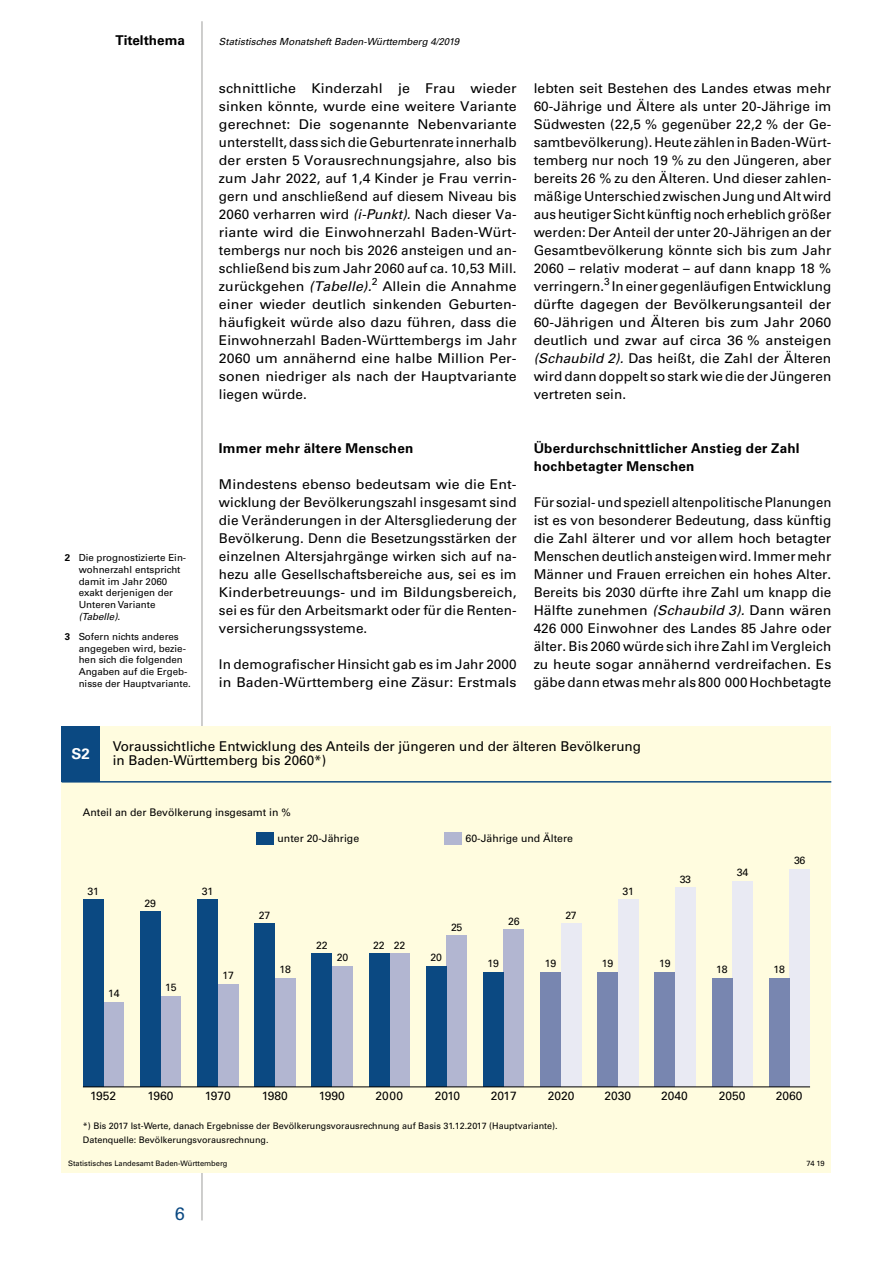
<style>
.page{position:relative;width:893px;height:1263px;background:#fff}
.page>*{position:absolute;margin:0;border:0;box-sizing:border-box;transform-origin:0 0}
.t1{font:18px "Univers";color:#0b4982}
.t2{font:700 15px "Univers";color:#fff}
.t3{font:13.5px/18px "Univers";letter-spacing:.005em;color:#000}
.t4{font:13.5px/18px "Univers";letter-spacing:.005em;color:#000;text-align:justify;scale:1.05 1}
.t5{font:700 13.5px/18px "Univers";letter-spacing:.02em;color:#000}
.t6{font:700 13.5px "Univers";color:#000}
.t7{font:12px "Univers";color:#000}
.t8{font:10.5px "Univers";color:#000}
.t9{font:9.75px/11.7px "Univers";color:#000}
.t10{font:italic 9.75px "Univers";color:#000}
.t11{font:9px/13.5px "Univers";color:#000}
.t12{font:7.5px "Univers";color:#000}
.s1{font-weight:700}
.s2{font-style:italic}
</style>
<div class="page">
<hr style="left:202px;top:21px;width:1px;height:1199px;background:#9d9d9c">
<div style="left:62px;top:726px;width:769px;height:447px;background:#fffcdf"></div>
<div style="left:62px;top:726px;width:38px;height:56px;background:#0b4982"></div>
<div style="left:444px;top:832px;width:17px;height:13px;background:#b2b6d1"></div>
<div style="left:256px;top:832px;width:17px;height:13px;background:#0b4982"></div>
<div style="left:103px;top:1002px;width:21px;height:85px;background:#b2b6d1"></div>
<div style="left:161px;top:996px;width:20px;height:91px;background:#b2b6d1"></div>
<div style="left:218px;top:984px;width:20px;height:103px;background:#b2b6d1"></div>
<div style="left:275px;top:978px;width:21px;height:109px;background:#b2b6d1"></div>
<div style="left:332px;top:966px;width:21px;height:121px;background:#b2b6d1"></div>
<div style="left:389px;top:954px;width:21px;height:133px;background:#b2b6d1"></div>
<div style="left:446px;top:936px;width:21px;height:151px;background:#b2b6d1"></div>
<div style="left:504px;top:930px;width:20px;height:157px;background:#b2b6d1"></div>
<div style="left:561px;top:923px;width:20px;height:164px;background:#e9eaf3"></div>
<div style="left:618px;top:899px;width:21px;height:188px;background:#e9eaf3"></div>
<div style="left:675px;top:887px;width:21px;height:200px;background:#e9eaf3"></div>
<div style="left:732px;top:881px;width:21px;height:206px;background:#e9eaf3"></div>
<div style="left:789px;top:869px;width:21px;height:218px;background:#e9eaf3"></div>
<div style="left:83px;top:899px;width:20px;height:188px;background:#0b4982"></div>
<div style="left:140px;top:911px;width:21px;height:176px;background:#0b4982"></div>
<div style="left:197px;top:899px;width:21px;height:188px;background:#0b4982"></div>
<div style="left:254px;top:923px;width:21px;height:164px;background:#0b4982"></div>
<div style="left:312px;top:954px;width:20px;height:133px;background:#0b4982"></div>
<div style="left:369px;top:954px;width:20px;height:133px;background:#0b4982"></div>
<div style="left:426px;top:966px;width:20px;height:121px;background:#0b4982"></div>
<div style="left:483px;top:972px;width:21px;height:115px;background:#0b4982"></div>
<div style="left:540px;top:972px;width:21px;height:115px;background:#7886b0"></div>
<div style="left:597px;top:972px;width:21px;height:115px;background:#7886b0"></div>
<div style="left:655px;top:972px;width:20px;height:115px;background:#7886b0"></div>
<div style="left:712px;top:978px;width:20px;height:109px;background:#7886b0"></div>
<div style="left:769px;top:978px;width:20px;height:109px;background:#7886b0"></div>
<hr style="left:83px;top:1086px;width:727px;height:1px;background:#000">
<hr style="left:62px;top:781px;width:769px;height:1px;background:#0b4982">
<p class="t6" style="left:115px;top:32px;width:71px">Titelthema</p>
<p class="t10" style="left:219px;top:35px;width:242px">Statistisches Monatsheft Baden-Württemberg 4/2019</p>
<p class="t9" style="left:79px;top:552px;width:109px;text-indent:-14px"><span class="s1">2</span> Die prognostizierte Ein&shy;wohnerzahl entspricht damit im Jahr 2060 exakt derjenigen der<br>Unteren Variante</p>
<p class="t9" style="left:65px;top:606px;width:116px;line-height:20.2px;text-indent:14px"><span class="s2">(Tabelle).<br></span><span class="s1">3</span> Sofern nichts anderes</p>
<p class="t9" style="left:79px;top:642px;width:114px">angegeben wird, bezie&shy;hen sich die folgenden<br>Angaben auf die Ergeb&shy;nisse der Hauptvariante.</p>
<p class="t4" style="left:219px;top:79px;width:285px">schnittliche Kinderzahl je Frau wieder sinken könnte, wurde eine weitere Variante gerechnet: Die sogenannte Nebenvariante unterstellt, dass sich die Geburtenrate innerhalb der ersten 5 Vorausrechnungsjahre, also bis zum Jahr 2022, auf 1,4 Kinder je Frau verrin&shy;gern und anschließend auf diesem Niveau bis 2060 verharren wird <span class="s2">(i-Punkt).</span> Nach dieser Va&shy;riante wird die Einwohnerzahl Baden-Würt&shy;tembergs nur noch bis 2026 ansteigen und an&shy;schließend bis zum Jahr 2060 auf ca. 10,53 Mill. zurückgehen <span class="s2">(Tabelle).</span><sup>2</sup> Allein die Annahme einer wieder deutlich sinkenden Geburten&shy;häufigkeit würde also dazu führen, dass die Einwohnerzahl Baden-Württembergs im Jahr 2060 um annähernd eine halbe Million Per&shy;sonen niedriger als nach der Hauptvariante liegen würde.</p>
<p class="t5" style="left:219px;top:439px;width:196px">Immer mehr ältere Menschen</p>
<p class="t4" style="left:219px;top:475px;width:285px">Mindestens ebenso bedeutsam wie die Ent&shy;wicklung der Bevölkerungszahl insgesamt sind die Veränderungen in der Altersgliederung der Bevölkerung. Denn die Besetzungsstärken der einzelnen Altersjahrgänge wirken sich auf na&shy;hezu alle Gesellschaftsbereiche aus, sei es im Kinderbetreuungs- und im Bildungsbereich, sei es für den Arbeitsmarkt oder für die Renten&shy;versicherungssysteme.</p>
<p class="t3" style="left:219px;top:655px;width:299px">In demografischer Hinsicht gab es im Jahr 2000 in Baden-Württemberg eine Zäsur: Erstmals</p>
<p class="t3" style="left:534px;top:79px;width:299px;text-align:justify">lebten seit Bestehen des Landes etwas mehr 60-Jährige und Ältere als unter 20-Jährige im Südwesten (22,5 % gegenüber 22,2 % der Ge&shy;samtbevölkerung). Heute zählen in Baden-Würt&shy;temberg nur noch 19 % zu den Jüngeren, aber bereits 26 % zu den Älteren. Und dieser zahlen&shy;mäßige Unterschied zwischen Jung und Alt wird aus heutiger Sicht künftig noch erheblich größer werden: Der Anteil der unter 20-Jährigen an der Gesamtbevölkerung könnte sich bis zum Jahr 2060 – relativ moderat – auf dann knapp 18 % verringern.<sup>3</sup> In einer gegenläufigen Entwicklung dürfte dagegen der Bevölkerungsanteil der 60-Jährigen und Älteren bis zum Jahr 2060 deutlich und zwar auf circa 36 % ansteigen <span class="s2">(Schaubild 2).</span> Das heißt, die Zahl der Älteren wird dann doppelt so stark wie die der Jüngeren vertreten sein.</p>
<p class="t5" style="left:534px;top:439px;width:267px">Überdurchschnittlicher Anstieg der Zahl hochbetagter Menschen</p>
<p class="t3" style="left:534px;top:493px;width:299px;text-align:justify">Für sozial- und speziell altenpolitische Planungen ist es von besonderer Bedeutung, dass künftig die Zahl älterer und vor allem hoch betagter Menschen deutlich ansteigen wird. Immer mehr Männer und Frauen erreichen ein hohes Alter.<br>Bereits bis 2030 dürfte ihre Zahl um knapp die Hälfte zunehmen <span class="s2">(Schaubild 3).</span> Dann wären 426 000 Einwohner des Landes 85 Jahre oder älter. Bis 2060 würde sich ihre Zahl im Vergleich zu heute sogar annähernd verdreifachen. Es gäbe dann etwas mehr als 800 000 Hochbetagte</p>
<p class="t2" style="left:72px;top:745px;width:20px">S2</p>
<p class="t3" style="left:113px;top:739px;width:530px;line-height:14.2px">Voraussichtliche Entwicklung des Anteils der jüngeren und der älteren Bevölkerung in Baden-Württemberg bis 2060*)</p>
<p class="t8" style="left:83px;top:806px;width:209px">Anteil an der Bevölkerung insgesamt in %</p>
<p class="t8" style="left:87px;top:885px;width:13px">31</p>
<p class="t8" style="left:145px;top:897px;width:13px">29</p>
<p class="t8" style="left:202px;top:885px;width:13px">31</p>
<p class="t8" style="left:108px;top:987px;width:13px">14</p>
<p class="t8" style="left:165px;top:981px;width:13px">15</p>
<p class="t8" style="left:222px;top:969px;width:13px">17</p>
<p class="t8" style="left:278px;top:831px;width:83px">unter 20-Jährige</p>
<p class="t8" style="left:466px;top:832px;width:109px">60-Jährige und Ältere</p>
<p class="t8" style="left:259px;top:909px;width:13px">27</p>
<p class="t8" style="left:280px;top:963px;width:13px">18</p>
<p class="t8" style="left:316px;top:939px;width:13px">22</p>
<p class="t8" style="left:337px;top:951px;width:13px">20</p>
<p class="t8" style="left:373px;top:939px;width:34px">22 22</p>
<p class="t8" style="left:430px;top:951px;width:13px">20</p>
<p class="t8" style="left:451px;top:921px;width:13px">25</p>
<p class="t8" style="left:508px;top:915px;width:13px">26</p>
<p class="t8" style="left:488px;top:957px;width:13px">19</p>
<p class="t8" style="left:565px;top:909px;width:13px">27</p>
<p class="t8" style="left:545px;top:957px;width:13px">19</p>
<p class="t8" style="left:622px;top:885px;width:13px">31</p>
<p class="t8" style="left:602px;top:957px;width:13px">19</p>
<p class="t8" style="left:680px;top:872px;width:13px">33</p>
<p class="t8" style="left:737px;top:866px;width:13px">34</p>
<p class="t8" style="left:794px;top:854px;width:13px">36</p>
<p class="t8" style="left:659px;top:957px;width:13px">19</p>
<p class="t8" style="left:716px;top:963px;width:13px">18</p>
<p class="t8" style="left:773px;top:963px;width:13px">18</p>
<p class="t7" style="left:90px;top:1089px;width:27px">1952</p>
<p class="t7" style="left:147px;top:1089px;width:27px">1960</p>
<p class="t7" style="left:205px;top:1089px;width:27px">1970</p>
<p class="t7" style="left:262px;top:1089px;width:27px">1980</p>
<p class="t7" style="left:319px;top:1089px;width:27px">1990</p>
<p class="t7" style="left:376px;top:1089px;width:29px">2000</p>
<p class="t7" style="left:435px;top:1089px;width:27px">2010</p>
<p class="t7" style="left:491px;top:1089px;width:27px">2017</p>
<p class="t7" style="left:548px;top:1089px;width:28px">2020</p>
<p class="t7" style="left:604px;top:1089px;width:28px">2030</p>
<p class="t7" style="left:661px;top:1089px;width:28px">2040</p>
<p class="t7" style="left:719px;top:1089px;width:28px">2050</p>
<p class="t7" style="left:776px;top:1089px;width:28px">2060</p>
<p class="t11" style="left:83px;top:1119px;width:476px">*) Bis 2017 Ist-Werte, danach Ergebnisse der Bevölkerungsvorausrechnung auf Basis 31.12.2017 (Hauptvariante).<br>Datenquelle: Bevölkerungsvorausrechnung.</p>
<p class="t12" style="left:68px;top:1159px;width:161px">Statistisches Landesamt Baden-Württemberg</p>
<p class="t12" style="left:807px;top:1159px;width:19px">74 19</p>
<h1 class="t1" style="left:175px;top:1203px;width:12px">6</h1>
</div>
